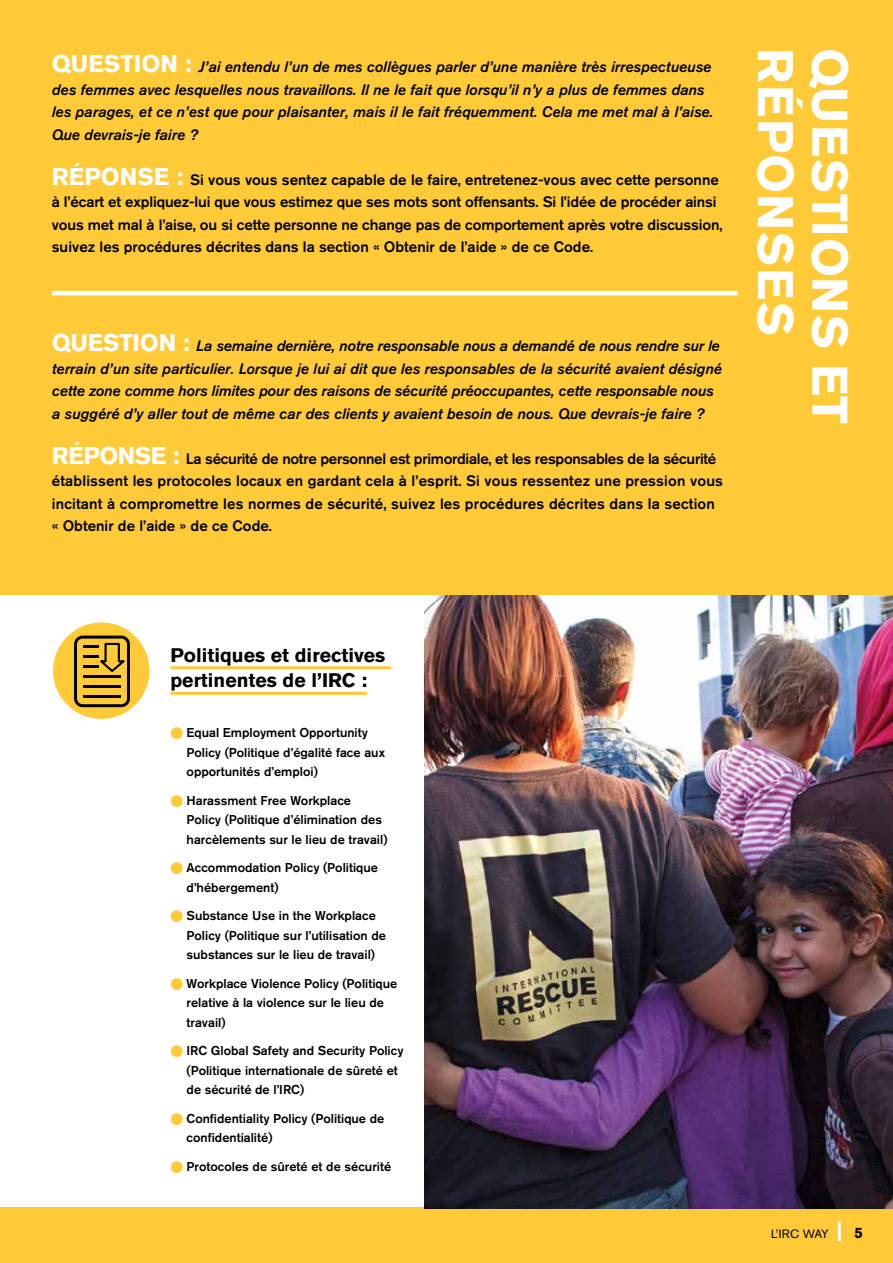
<style>
.page{position:relative;width:893px;height:1263px;background:#fff}
.page>*{position:absolute;margin:0;border:0;box-sizing:border-box;transform-origin:0 0}
.t1{font:700 49.5px "Akzidenz Grotesk BE";letter-spacing:.01em;color:#fff}
.t2{font:700 49.5px "Akzidenz Grotesk BE";letter-spacing:.04em;color:#fff}
.t3{font:700 19.5px/25.5px "Akzidenz Grotesk BE";color:#000}
.t4{font:italic 500 15px/22.5px "Akzidenz Grotesk BE";color:#000}
.t5{font:500 15px/22.5px "Akzidenz Grotesk BE";color:#000}
.t6{font:500 12.75px/19.5px "Akzidenz Grotesk BE";color:#000}
.t7{font:12px "Akzidenz Grotesk BE";letter-spacing:-.01em;color:#000}
.s1{font-weight:700;font-style:normal;font-size:24px;color:#fff}
.s2{font-weight:700;font-size:24px;color:#fff}
.s3{color:#ffca38}
.s4{font-weight:700;font-size:21px;color:#fff}
.s5{font-weight:700;font-size:15px}
</style>
<div class="page">
<div style="left:0;top:1207px;width:893px;height:56px;background:#ffca38"></div>
<img style="left:424px;top:594px;width:469px;height:615px">
<div style="left:0;top:0;width:893px;height:594px;background:#ffca38"></div>
<hr style="left:52px;top:291px;width:686px;height:4px;background:#fff">
<hr style="left:171px;top:666px;width:220px;height:3px;background:#ffca38">
<hr style="left:171px;top:692px;width:196px;height:3px;background:#ffca38">
<div style="left:52px;top:621px;width:99px;height:99px;background:#ffca38;border-radius:50%"></div>
<hr style="left:83px;top:675px;width:38px;height:2px;background:#000">
<hr style="left:83px;top:685px;width:38px;height:2px;background:#000">
<hr style="left:83px;top:695px;width:38px;height:3px;background:#000">
<div style="left:74px;top:636px;width:56px;height:71px;border:3px solid #000;border-radius:7px"></div>
<svg style="left:83px;top:642px;width:46px;height:32px"></svg>
<div style="left:51px;top:620px;width:101px;height:101px;border:2px solid #fff;border-radius:50%"></div>
<p class="t4" style="left:52px;top:56px;width:663px"><span class="s1">QUESTION :</span> J’ai entendu l’un de mes collègues parler d’une manière très irrespectueuse des femmes avec lesquelles nous travaillons. Il ne le fait que lorsqu’il n’y a plus de femmes dans les parages, et ce n’est que pour plaisanter, mais il le fait fréquemment. Cela me met mal à l’aise.<br>Que devrais-je faire ?</p>
<p class="t5" style="left:52px;top:168px;width:672px"><span class="s2">RÉPONSE :</span> Si vous vous sentez capable de le faire, entretenez-vous avec cette personne à l’écart et expliquez-lui que vous estimez que ses mots sont offensants. Si l’idée de procéder ainsi vous met mal à l’aise, ou si cette personne ne change pas de comportement après votre discussion, suivez les procédures décrites dans la section « Obtenir de l’aide » de ce Code.</p>
<p class="t4" style="left:52px;top:335px;width:672px"><span class="s1">QUESTION :</span> La semaine dernière, notre responsable nous a demandé de nous rendre sur le terrain d’un site particulier. Lorsque je lui ai dit que les responsables de la sécurité avaient désigné cette zone comme hors limites pour des raisons de sécurité préoccupantes, cette responsable nous a suggéré d’y aller tout de même car des clients y avaient besoin de nous. Que devrais-je faire ?</p>
<p class="t5" style="left:52px;top:447px;width:673px"><span class="s2">RÉPONSE :</span> La sécurité de notre personnel est primordiale, et les responsables de la sécurité établissent les protocoles locaux en gardant cela à l’esprit. Si vous ressentez une pression vous incitant à compromettre les normes de sécurité, suivez les procédures décrites dans la section « Obtenir de l’aide » de ce Code.</p>
<h1 class="t2" style="left:804px;top:48px;width:289px;rotate:90deg">RÉPONSES</h1>
<h1 class="t1" style="left:858px;top:48px;width:377px;rotate:90deg">QUESTIONS ET</h1>
<h2 class="t3" style="left:171px;top:642px;width:216px">Politiques et directives pertinentes de l’IRC :</h2>
<p class="t6" style="left:187px;top:723px;width:200px;text-indent:-16px"><span class="s3">●</span> Equal Employment Opportunity<br>Policy (Politique d’égalité face aux opportunités d’emploi)</p>
<p class="t6" style="left:187px;top:790px;width:202px;text-indent:-16px"><span class="s3">●</span> Harassment Free Workplace<br>Policy (Politique d’élimination des harcèlements sur le lieu de travail)</p>
<p class="t6" style="left:187px;top:858px;width:193px;text-indent:-16px"><span class="s3">●</span> Accommodation Policy (Politique d’hébergement)</p>
<p class="t6" style="left:187px;top:906px;width:201px;text-indent:-16px"><span class="s3">●</span> Substance Use in the Workplace<br>Policy (Politique sur l’utilisation de substances sur le lieu de travail)</p>
<p class="t6" style="left:187px;top:973px;width:212px;text-indent:-16px"><span class="s3">●</span> Workplace Violence Policy (Politique relative à la violence sur le lieu de travail)</p>
<p class="t6" style="left:187px;top:1041px;width:218px;text-indent:-16px"><span class="s3">●</span> IRC Global Safety and Security Policy (Politique internationale de sûreté et de sécurité de l’IRC)</p>
<p class="t6" style="left:187px;top:1108px;width:199px;text-indent:-16px"><span class="s3">●</span> Confidentiality Policy (Politique de confidentialité)</p>
<p class="t6" style="left:171px;top:1156px;width:222px"><span class="s3">●</span> Protocoles de sûreté et de sécurité</p>
<p class="t7" style="left:771px;top:1226px;width:93px">L’IRC WAY <span class="s4">|</span> <span class="s5">5</span></p>
</div>
